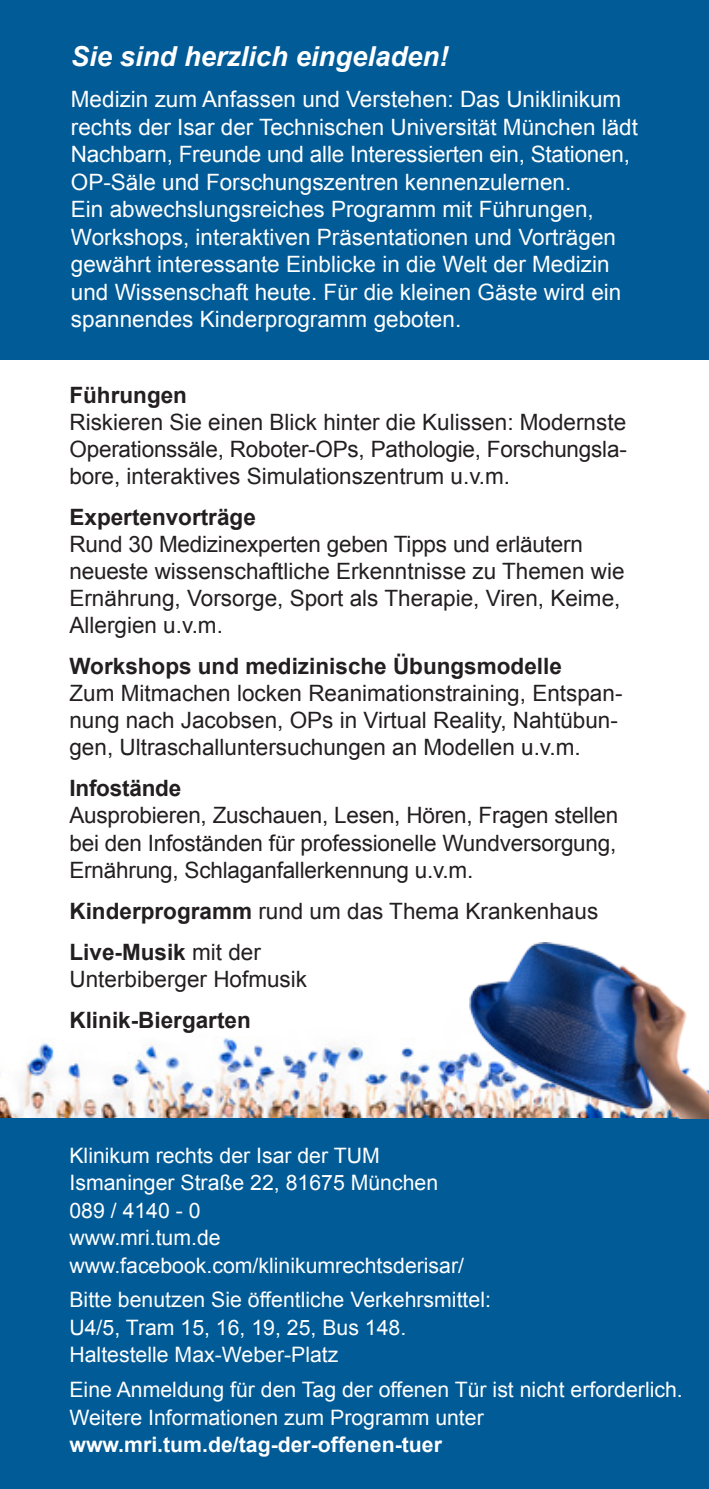
<style>
.page{position:relative;width:709px;height:1489px;background:#fff}
.page>*{position:absolute;margin:0;border:0;box-sizing:border-box;transform-origin:0 0}
.t1{font:italic 700 27.5px "Arial";color:#fff}
.t2{font:22.5px/27px "Arial";color:#231f20}
.t3{font:22.5px/27.5px "Arial";color:#fff}
.t4{font:700 22.5px "Arial";color:#231f20}
.t5{font:21.25px/27.5px "Arial";color:#fff}
.s1{font-weight:700}
</style>
<div class="page">
<img style="left:0;top:1037px;width:469px;height:81px">
<div style="left:0;top:1118px;width:709px;height:370px;background:#005b97"></div>
<div style="left:0;top:0;width:709px;height:359px;background:#005b97"></div>
<img style="left:469px;top:942px;width:240px;height:176px">
<p class="t1" style="left:71px;top:38px;width:379px">Sie sind herzlich eingeladen!</p>
<p class="t3" style="left:71px;top:86px;width:568px">Medizin zum Anfassen und Verstehen: Das Uniklinikum rechts der Isar der Technischen Universität München lädt Nachbarn, Freunde und alle Interessierten ein, Stationen, OP-Säle und Forschungszentren kennenzulernen.<br>Ein abwechslungsreiches Programm mit Führungen, Workshops, interaktiven Präsentationen und Vorträgen gewährt interessante Einblicke in die Welt der Medizin und Wissenschaft heute. Für die kleinen Gäste wird ein spannendes Kinderprogramm geboten.</p>
<p class="t4" style="left:69px;top:380px;width:119px">Führungen</p>
<p class="t2" style="left:69px;top:408px;width:559px;text-align:justify">Riskieren Sie einen Blick hinter die Kulissen: Modernste Operationssäle, Roboter-OPs, Pathologie, Forschungsla&shy;bore, interaktives Simulationszentrum u.v.m.</p>
<p class="t4" style="left:69px;top:502px;width:188px">Expertenvorträge</p>
<p class="t2" style="left:69px;top:531px;width:556px">Rund 30 Medizinexperten geben Tipps und erläutern neueste wissenschaftliche Erkenntnisse zu Themen wie Ernährung, Vorsorge, Sport als Therapie, Viren, Keime, Allergien u.v.m.</p>
<p class="t4" style="left:69px;top:651px;width:494px">Workshops und medizinische Übungsmodelle</p>
<p class="t2" style="left:69px;top:680px;width:554px">Zum Mitmachen locken Reanimationstraining, Entspan&shy;nung nach Jacobsen, OPs in Virtual Reality, Nahtübun&shy;gen, Ultraschalluntersuchungen an Modellen u.v.m.</p>
<p class="t4" style="left:69px;top:773px;width:113px">Infostände</p>
<p class="t2" style="left:69px;top:802px;width:550px;text-align:justify">Ausprobieren, Zuschauen, Lesen, Hören, Fragen stellen bei den Infoständen für professionelle Wundversorgung, Ernährung, Schlaganfallerkennung u.v.m.</p>
<p class="t2" style="left:69px;top:897px;width:530px"><span class="s1">Kinderprogramm</span> rund um das Thema Krankenhaus</p>
<p class="t2" style="left:69px;top:938px;width:239px"><span class="s1">Live-Musik</span> mit der<br>Unterbiberger Hofmusik</p>
<p class="t4" style="left:69px;top:1005px;width:183px">Klinik-Biergarten</p>
<p class="t5" style="left:69px;top:1141px;width:312px">Klinikum rechts der Isar der TUM</p>
<p class="t5" style="left:69px;top:1169px;width:370px">Ismaninger Straße 22, 81675 München</p>
<p class="t5" style="left:69px;top:1196px;width:133px">089 / 4140 - 0</p>
<p class="t5" style="left:69px;top:1224px;width:153px">www.mri.tum.de</p>
<p class="t5" style="left:69px;top:1251px;width:396px">www.facebook.com/klinikumrechtsderisar/</p>
<p class="t5" style="left:69px;top:1286px;width:423px">Bitte benutzen Sie öffentliche Verkehrsmittel:<br>U4/5, Tram 15, 16, 19, 25, Bus 148.<br>Haltestelle Max-Weber-Platz</p>
<p class="t5" style="left:69px;top:1375px;width:615px">Eine Anmeldung für den Tag der offenen Tür ist nicht erforderlich.<br>Weitere Informationen zum Programm unter <span class="s1">www.mri.tum.de/tag-der-offenen-tuer</span></p>
</div>
